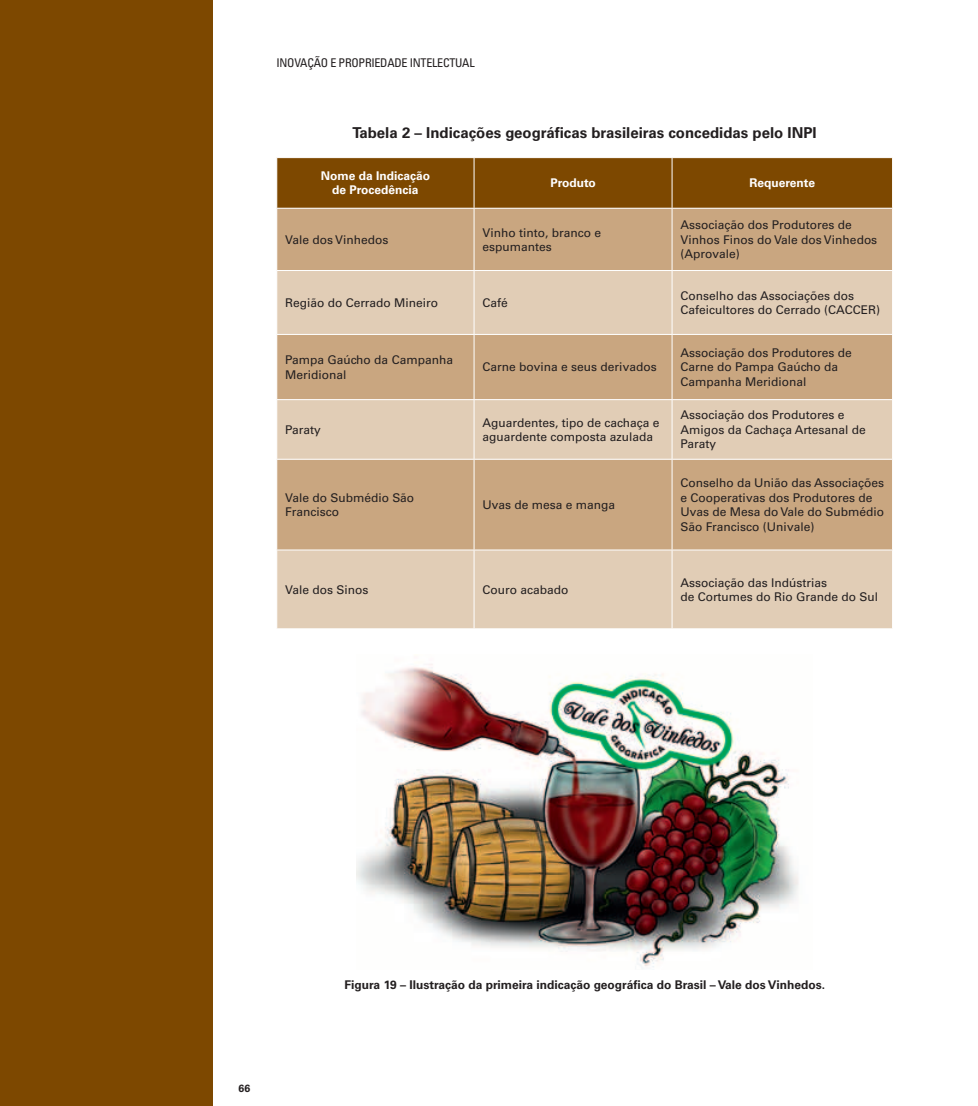
<style>
.page{position:relative;width:978px;height:1106px;background:#fff}
.page>*{position:absolute;margin:0;border:0;box-sizing:border-box;transform-origin:0 0}
.t1{font:700 15px "Univers LT Std";color:#231f20}
.t2{font:12px/14.4px "Univers LT Std";color:#231f20}
.t3{font:700 12px "Univers LT Std";color:#231f20}
.t4{font:700 12px/14.4px "Univers LT Std";color:#fff;text-align:center}
.t5{font:condensed 12px "Univers LT Std";color:#231f20}
.t6{font:700 10.5px "Univers LT Std";color:#231f20}
</style>
<div class="page">
<div style="left:0;top:0;width:213px;height:1106px;background:#7d4800"></div>
<div style="left:277px;top:158px;width:615px;height:50px;background:#7d4800"></div>
<div style="left:277px;top:209px;width:615px;height:61px;background:#c9a680"></div>
<svg style="left:277px;top:271px;width:615px;height:357px;background:#d6bc9e"></svg>
<hr style="left:474px;top:158px;width:1px;height:50px;background:#fff">
<hr style="left:672px;top:158px;width:1px;height:50px;background:#fff">
<hr style="left:474px;top:209px;width:1px;height:61px;background:#fff">
<hr style="left:672px;top:209px;width:1px;height:61px;background:#fff">
<hr style="left:474px;top:271px;width:1px;height:63px;background:#fff">
<hr style="left:672px;top:271px;width:1px;height:63px;background:#fff">
<hr style="left:276px;top:334px;width:198px;height:1px;background:#fff">
<hr style="left:474px;top:334px;width:198px;height:1px;background:#fff">
<hr style="left:474px;top:335px;width:1px;height:64px;background:#fff">
<hr style="left:672px;top:334px;width:221px;height:1px;background:#fff">
<hr style="left:672px;top:335px;width:1px;height:64px;background:#fff">
<hr style="left:276px;top:399px;width:198px;height:1px;background:#fff">
<hr style="left:474px;top:399px;width:198px;height:1px;background:#fff">
<hr style="left:474px;top:400px;width:1px;height:59px;background:#fff">
<hr style="left:672px;top:399px;width:221px;height:1px;background:#fff">
<hr style="left:672px;top:400px;width:1px;height:59px;background:#fff">
<hr style="left:276px;top:459px;width:198px;height:1px;background:#fff">
<hr style="left:474px;top:459px;width:198px;height:1px;background:#fff">
<hr style="left:474px;top:459px;width:1px;height:90px;background:#fff">
<hr style="left:672px;top:459px;width:221px;height:1px;background:#fff">
<hr style="left:672px;top:459px;width:1px;height:90px;background:#fff">
<hr style="left:276px;top:549px;width:198px;height:1px;background:#fff">
<hr style="left:474px;top:549px;width:198px;height:1px;background:#fff">
<hr style="left:474px;top:550px;width:1px;height:78px;background:#fff">
<hr style="left:672px;top:549px;width:221px;height:1px;background:#fff">
<hr style="left:672px;top:550px;width:1px;height:78px;background:#fff">
<img style="left:357px;top:664px;width:442px;height:305px">
<p class="t5" style="left:276px;top:55px;width:32px">INO VAÇÃO</p>
<p class="t5" style="left:330px;top:55px;width:16px">E PROPRIEDADE</p>
<p class="t5" style="left:410px;top:55px;width:7px">INTELECTUAL</p>
<p class="t1" style="left:353px;top:124px;width:466px">Tabela 2 – Indicações geográficas brasileiras concedidas pelo INPI</p>
<p class="t4" style="left:321px;top:169px;width:111px">Nome da Indicação de Procedência</p>
<p class="t4" style="left:550px;top:176px;width:47px">Produto</p>
<p class="t4" style="left:750px;top:176px;width:67px">Requerente</p>
<p class="t2" style="left:285px;top:232px;width:105px">Vale dos Vinhedos</p>
<p class="t2" style="left:483px;top:225px;width:120px">Vinho tinto, branco e espumantes</p>
<p class="t2" style="left:681px;top:218px;width:198px">Associação dos Produtores de<br>Vinhos Finos do Vale dos Vinhedos (Aprovale)</p>
<p class="t2" style="left:285px;top:295px;width:154px">Região do Cerrado Mineiro</p>
<p class="t2" style="left:483px;top:295px;width:27px">Café</p>
<p class="t2" style="left:681px;top:288px;width:175px">Conselho das Associações dos<br>Cafeicultores do Cerrado (Caccer</p>
<p class="t2" style="left:876px;top:303px;width:5px">)</p>
<p class="t2" style="left:285px;top:353px;width:169px">Pampa Gaúcho da Campanha<br>Meridional</p>
<p class="t2" style="left:483px;top:360px;width:176px">Carne bovina e seus derivados</p>
<p class="t2" style="left:681px;top:345px;width:173px">Associação dos Produtores de<br>Carne do Pampa Gaúcho da<br>Campanha Meridional</p>
<p class="t2" style="left:285px;top:422px;width:37px">Paraty</p>
<p class="t2" style="left:483px;top:415px;width:178px">Aguardentes, tipo de cachaça e aguardente composta azulada</p>
<p class="t2" style="left:681px;top:408px;width:187px">Associação dos Produtores e<br>Amigos da Cachaça Artesanal de<br>Paraty</p>
<p class="t2" style="left:285px;top:490px;width:130px">Vale do Submédio São<br>Francisco</p>
<p class="t2" style="left:483px;top:497px;width:134px">Uvas de mesa e manga</p>
<p class="t2" style="left:681px;top:476px;width:205px">Conselho da União das Associações e Cooperativas dos Produtores de<br>Uvas de Mesa do Vale do Submédio<br>São Francisco (Univale)</p>
<p class="t2" style="left:285px;top:582px;width:85px">Vale dos Sinos</p>
<p class="t2" style="left:483px;top:582px;width:88px">Couro acabado</p>
<p class="t2" style="left:681px;top:575px;width:199px">Associação das Indústrias<br>de Cortumes do Rio Grande do Sul</p>
<p class="t6" style="left:239px;top:1081px;width:13px">66</p>
<p class="t3" style="left:345px;top:977px;width:482px">Figura 19 – Ilustração da primeira indicação geográfica do Brasil – Vale dos Vinhedos.</p>
</div>
